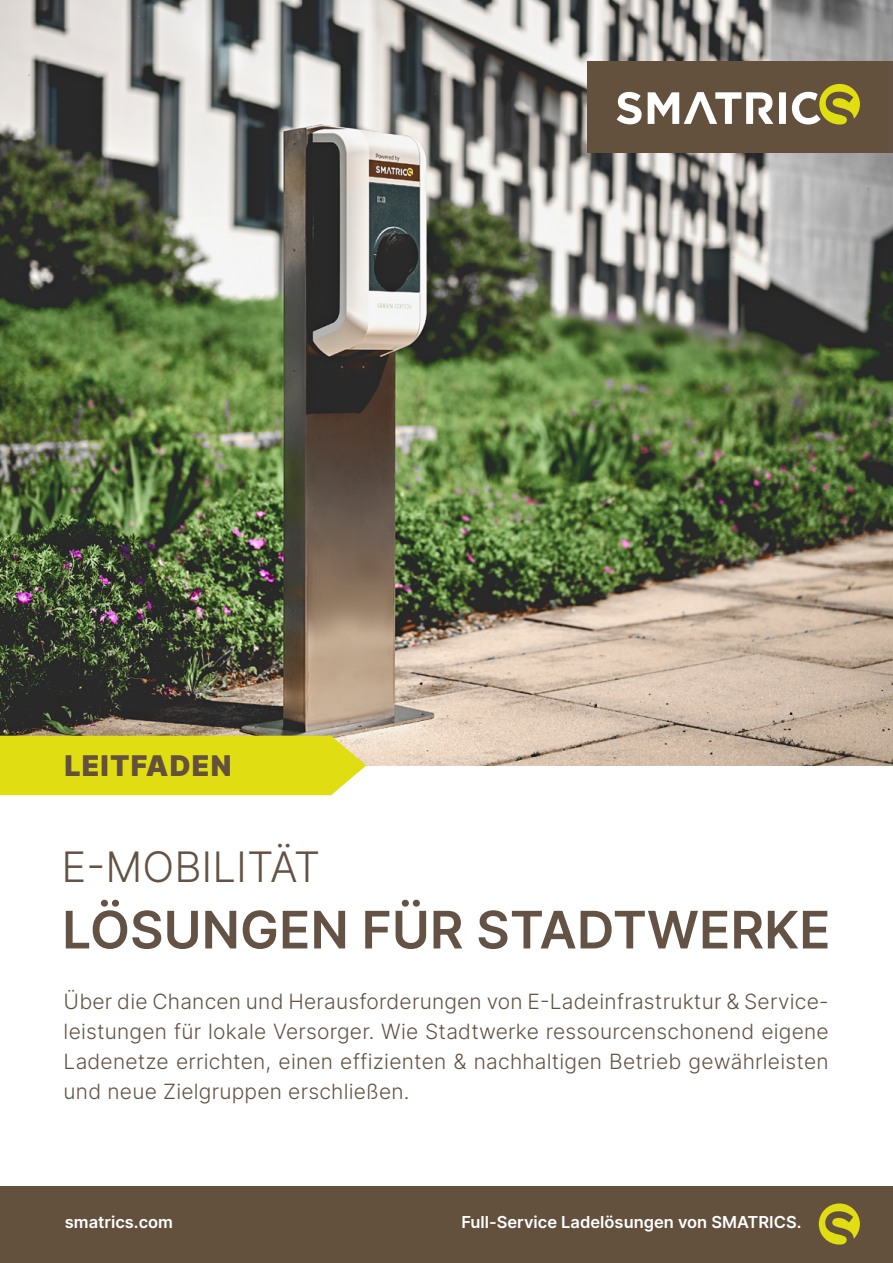
<style>
.page{position:relative;width:893px;height:1263px;background:#fff}
.page>*{position:absolute;margin:0;border:0;box-sizing:border-box;transform-origin:0 0}
.t1{font:600 51.75px "Inter";color:#645345}
.t2{font:300 42px "Inter";color:#645345}
.t3{font:900 28.5px "Inter";letter-spacing:.04em;color:#63513d}
.t4{font:300 21px/30px "Inter";letter-spacing:.01em;color:#645345;text-align:justify}
.t5{font:600 16.5px "Inter";color:#fff}
</style>
<div class="page">
<img style="left:0;top:0;width:893px;height:765px">
<div style="left:0;top:1186px;width:893px;height:77px;background:#63513d"></div>
<svg style="left:819px;top:1203px;width:41px;height:41px"></svg>
<div style="left:588px;top:62px;width:300px;height:91px;background:#63513e"></div>
<svg style="left:617px;top:84px;width:243px;height:41px"></svg>
<div style="left:0;top:736px;width:366px;height:59px;background:#e0de12"></div>
<h3 class="t3" style="left:64px;top:745px;width:168px">LEITFADEN</h3>
<h2 class="t2" style="left:62px;top:837px;width:260px">E-MOBILITÄT</h2>
<h1 class="t1" style="left:62px;top:892px;width:770px">LÖSUNGEN FÜR STADTWERKE</h1>
<p class="t4" style="left:64px;top:985px;width:766px">Über die Chancen und Herausforderungen von E-Ladeinfrastruktur &amp; Service&shy;leistungen für lokale Versorger. Wie Stadtwerke ressourcenschonend eigene Ladenetze errichten, einen effizienten &amp; nachhaltigen Betrieb gewährleisten und neue Zielgruppen erschließen.</p>
<p class="t5" style="left:65px;top:1210px;width:110px">smatrics.com</p>
<p class="t5" style="left:461px;top:1210px;width:342px">Full-Service Ladelösungen von SMATRICS.</p>
</div>
